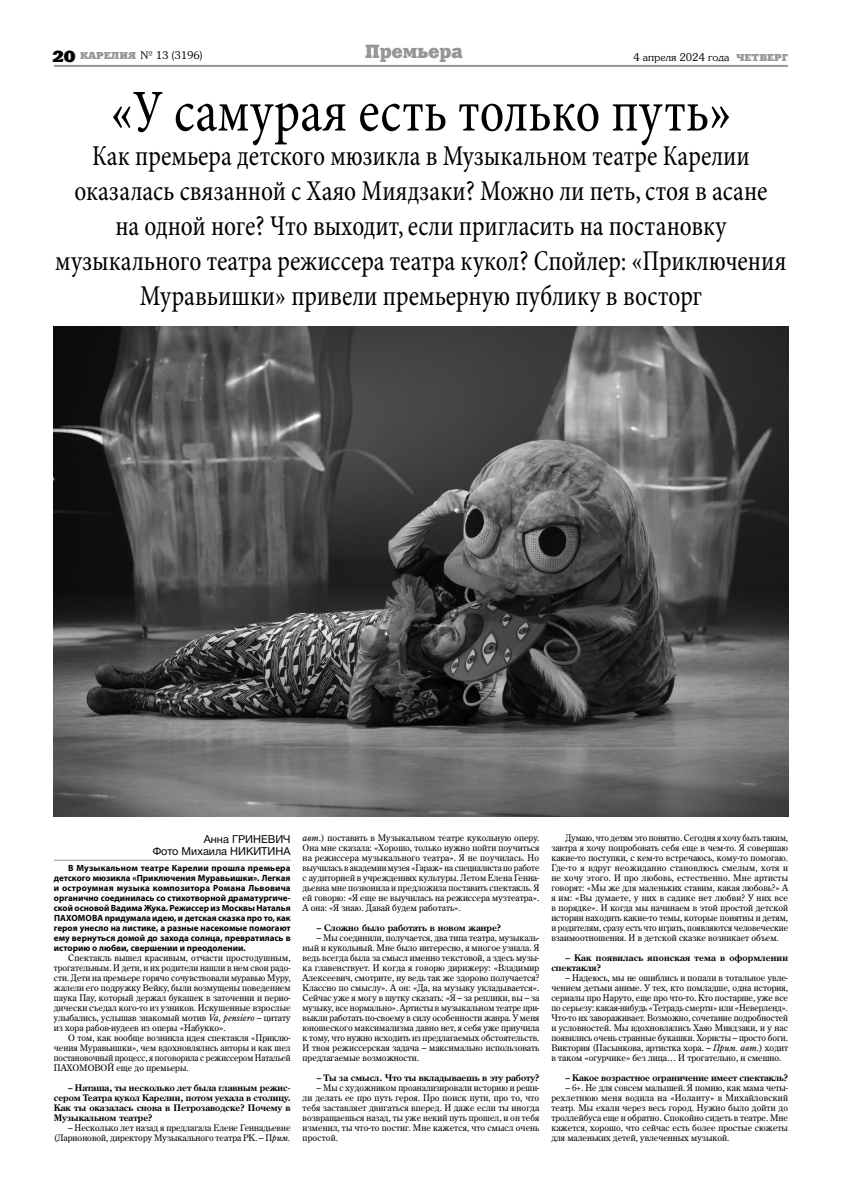
<style>
.page{position:relative;width:842px;height:1191px;background:#fff}
.page>*{position:absolute;margin:0;border:0;box-sizing:border-box;transform-origin:0 0}
.t1{font:condensed 60px "Minion Pro";color:#000;scale:.9 1}
.t2{font:condensed 29px/34.8px "Minion Pro";color:#000;text-align:center;scale:.9 1}
.t3{font:19px "Xenia Extended C";letter-spacing:-.03em;color:#969696;scale:.88 1}
.t4{font:11px/12px "Helvetica Neue Cyr";color:#000;text-align:right}
.t5{font:10px "Souvenir C";color:#000}
.t6{font:9px/10px "AG Centurion C";color:#000;text-align:justify}
.t7{font:700 9px "Myriad Pro";color:#000}
.t8{font:700 9px/10px "AG Centurion C";color:#000;text-align:justify}
.t9{font:9px "AG Centurion C";color:#000;scale:.96 1}
.t10{font:700 9px/10px "AG Centurion C";letter-spacing:.02em;color:#000}
.t11{font:700 9px "Myriad Pro";letter-spacing:.02em;color:#000}
.s1{font-family:"Xenia Extended C";font-size:16px}
.s2{font-family:"Xenia Extended C";color:#969696}
.s3{font-style:italic}
</style>
<div class="page">
<hr style="left:54px;top:65px;width:734px;height:2px;background:#969696">
<hr style="left:54px;top:860px;width:237px;height:1px;background:#969696">
<img style="left:54px;top:327px;width:734px;height:489px">
<p class="t5" style="left:52px;top:50px;width:151px"><span class="s1">20</span> <span class="s2">КАРЕЛИЯ</span> N№ 13 (3196)</p>
<p class="t3" style="left:365px;top:39px;width:113px">Премьера</p>
<p class="t5" style="left:633px;top:51px;width:156px">4 апреля 2024 года <span class="s2">ЧЕТВЕРГ</span></p>
<p class="t1" style="left:110px;top:75px;width:692px">«У самурая есть только путь»</p>
<p class="t2" style="left:55px;top:138px;width:814px">Как премьера детского мюзикла в Музыкальном театре Карелии оказалась связанной с Хаяо Миядзаки? Можно ли петь, стоя в асане<br>на одной ноге? Что выходит, если пригласить на постановку музыкального театра режиссера театра кукол? Спойлер: «Приключения Муравьишки» привели премьерную публику в восторг</p>
<p class="t4" style="left:153px;top:833px;width:139px">Анна ГРИНЕВИЧ<br>Фото Михаила НИКИТИНА</p>
<p class="t7" style="left:68px;top:863px;width:224px">В Музыкальном театре Карелии прошла премьера</p>
<p class="t7" style="left:54px;top:873px;width:238px">детского мюзикла «Приключения Муравьишки». Легкая</p>
<p class="t11" style="left:54px;top:883px;width:238px">и остроумная музыка композитора Романа Львовича</p>
<p class="t7" style="left:54px;top:893px;width:238px">органично соединилась со стихотворной драматургиче-</p>
<p class="t7" style="left:54px;top:903px;width:238px">ской основой Вадима Жука. Режиссер из Москвы Наталья</p>
<p class="t7" style="left:54px;top:913px;width:238px">ПАХОМОВА придумала идею, и детская сказка про то, как</p>
<p class="t7" style="left:54px;top:923px;width:238px">героя унесло на листике, а разные насекомые помогают</p>
<p class="t7" style="left:54px;top:933px;width:238px">ему вернуться домой до захода солнца, превратилась в</p>
<p class="t7" style="left:54px;top:943px;width:193px">историю о любви, свершении и преодолении.</p>
<p class="t6" style="left:68px;top:953px;width:224px">Спектакль вышел красивым, отчасти простодушным,</p>
<p class="t6" style="left:54px;top:963px;width:238px">трогательным. И дети, и их родители нашли в нем свои радо-</p>
<p class="t6" style="left:54px;top:973px;width:238px">сти. Дети на премьере горячо сочувствовали муравью Муру,</p>
<p class="t6" style="left:54px;top:983px;width:238px">жалели его подружку Вейку, были возмущены поведением</p>
<p class="t6" style="left:54px;top:993px;width:238px">паука Пау, который держал букашек в заточении и перио-</p>
<p class="t6" style="left:54px;top:1003px;width:238px">дически съедал кого-то из узников. Искушенные взрослые</p>
<p class="t6" style="left:54px;top:1013px;width:238px">улыбались, услышав знакомый мотив <span class="s3">Va, pensiero</span> – цитату</p>
<p class="t6" style="left:54px;top:1023px;width:173px">из хора рабов-иудеев из оперы «Набукко».</p>
<p class="t6" style="left:68px;top:1033px;width:224px">О том, как вообще возникла идея спектакля «Приклю-</p>
<p class="t6" style="left:54px;top:1043px;width:238px">чения Муравьишки», чем вдохновлялись авторы и как шел</p>
<p class="t9" style="left:54px;top:1052px;width:248px">постановочный процесс, я поговорила с режиссером Натальей</p>
<p class="t6" style="left:54px;top:1063px;width:136px">ПАХОМОВОЙ еще до премьеры.</p>
<p class="t8" style="left:54px;top:1083px;width:238px;text-indent:14px">– Наташа, ты несколько лет была главным режис&shy;сером Театра кукол Карелии, потом уехала в столицу.<br>Как ты оказалась снова в Петрозаводске? Почему в Музыкальном театре?</p>
<p class="t6" style="left:54px;top:1123px;width:238px;text-align:right">– Несколько лет назад я предлагала Елене Геннадьевне (Ларионовой, директору Музыкального театра РК. – П<span class="s3">рим.</span></p>
<p class="t6" style="left:303px;top:833px;width:238px"><span class="s3">авт</span>.) поставить в Музыкальном театре кукольную оперу.<br>Она мне сказала: «Хорошо, только нужно пойти поучиться на режиссера музыкального театра». Я не поучилась. Но выучилась в академии музея «Гараж» на специалиста по работе с аудиторией в учреждениях культуры. Летом Елена Генна&shy;дьевна мне позвонила и предложила поставить спектакль. Я ей говорю: «Я еще не выучилась на режиссера музтеатра».<br>А она: «Я знаю. Давай будем работать».</p>
<p class="t8" style="left:317px;top:923px;width:186px">– Сложно было работать в новом жанре?</p>
<p class="t6" style="left:303px;top:933px;width:238px;text-indent:14px">– Мы соединили, получается, два типа театра, музыкаль&shy;ный и кукольный. Мне было интересно, я многое узнала. Я ведь всегда была за смысл именно текстовой, а здесь музы&shy;ка главенствует. И когда я говорю дирижеру: «Владимир Алексеевич, смотрите, ну ведь так же здорово получается?<br>Классно по смыслу». А он: «Да, на музыку укладывается».<br>Сейчас уже я могу в шутку сказать: «Я – за реплики, вы – за музыку, все нормально». Артисты в музыкальном театре при&shy;выкли работать по-своему в силу особенности жанра. У меня юношеского максимализма давно нет, я себя уже приучила к тому, что нужно исходить из предлагаемых обстоятельств.<br>И твоя режиссерская задача – максимально использовать предлагаемые возможности.</p>
<p class="t8" style="left:317px;top:1073px;width:224px">– Ты за смысл. Что ты вкладываешь в эту работу?</p>
<p class="t6" style="left:303px;top:1083px;width:238px;text-indent:14px">– Мы с художником проанализировали историю и реши&shy;ли делать ее про путь героя. Про поиск пути, про то, что тебя заставляет двигаться вперед. И даже если ты иногда возвращаешься назад, ты уже некий путь прошел, и он тебя изменил, ты что-то постиг. Мне кажется, что смысл очень простой.</p>
<p class="t6" style="left:551px;top:833px;width:238px;text-indent:14px">Думаю, что детям это понятно. Сегодня я хочу быть таким, завтра я хочу попробовать себя еще в чем-то. Я совершаю какие-то поступки, с кем-то встречаюсь, кому-то помогаю.<br>Где-то я вдруг неожиданно становлюсь смелым, хотя и не хочу этого. И про любовь, естественно. Мне артисты говорят: «Мы же для маленьких ставим, какая любовь?» А я им: «Вы думаете, у них в садике нет любви? У них все в порядке». И когда мы начинаем в этой простой детской истории находить какие-то темы, которые понятны и детям, и родителям, сразу есть что играть, появляются человеческие взаимоотношения. И в детской сказке возникает объем.</p>
<p class="t10" style="left:551px;top:953px;width:238px;text-indent:14px">– Как появилась японская тема в оформлении спектакля?</p>
<p class="t6" style="left:551px;top:973px;width:238px;text-indent:14px">– Надеюсь, мы не ошиблись и попали в тотальное увле&shy;чением детьми аниме. У тех, кто помладше, одна история, сериалы про Наруто, еще про что-то. Кто постарше, уже все по серьезу: какая-нибудь «Тетрадь смерти» или «Неверленд».<br>Что-то их завораживает. Возможно, сочетание подробностей и условностей. Мы вдохновлялись Хаяо Миядзаки, и у нас появились очень странные букашки. Хористы – просто боги.<br>Виктория (Пасынкова, артистка хора. – <span class="s3">Прим. авт</span>.) ходит в таком «огурчике» без лица… И трогательно, и смешно.</p>
<p class="t8" style="left:566px;top:1073px;width:224px">– Какое возрастное ограничение имеет спектакль?</p>
<p class="t6" style="left:551px;top:1083px;width:238px;text-indent:14px">– 6+. Не для совсем малышей. Я помню, как мама четы&shy;рехлетнюю меня водила на «Иоланту» в Михайловский театр. Мы ехали через весь город. Нужно было дойти до троллейбуса еще и обратно. Спокойно сидеть в театре. Мне кажется, хорошо, что сейчас есть более простые сюжеты для маленьких детей, увлеченных музыкой.</p>
</div>
